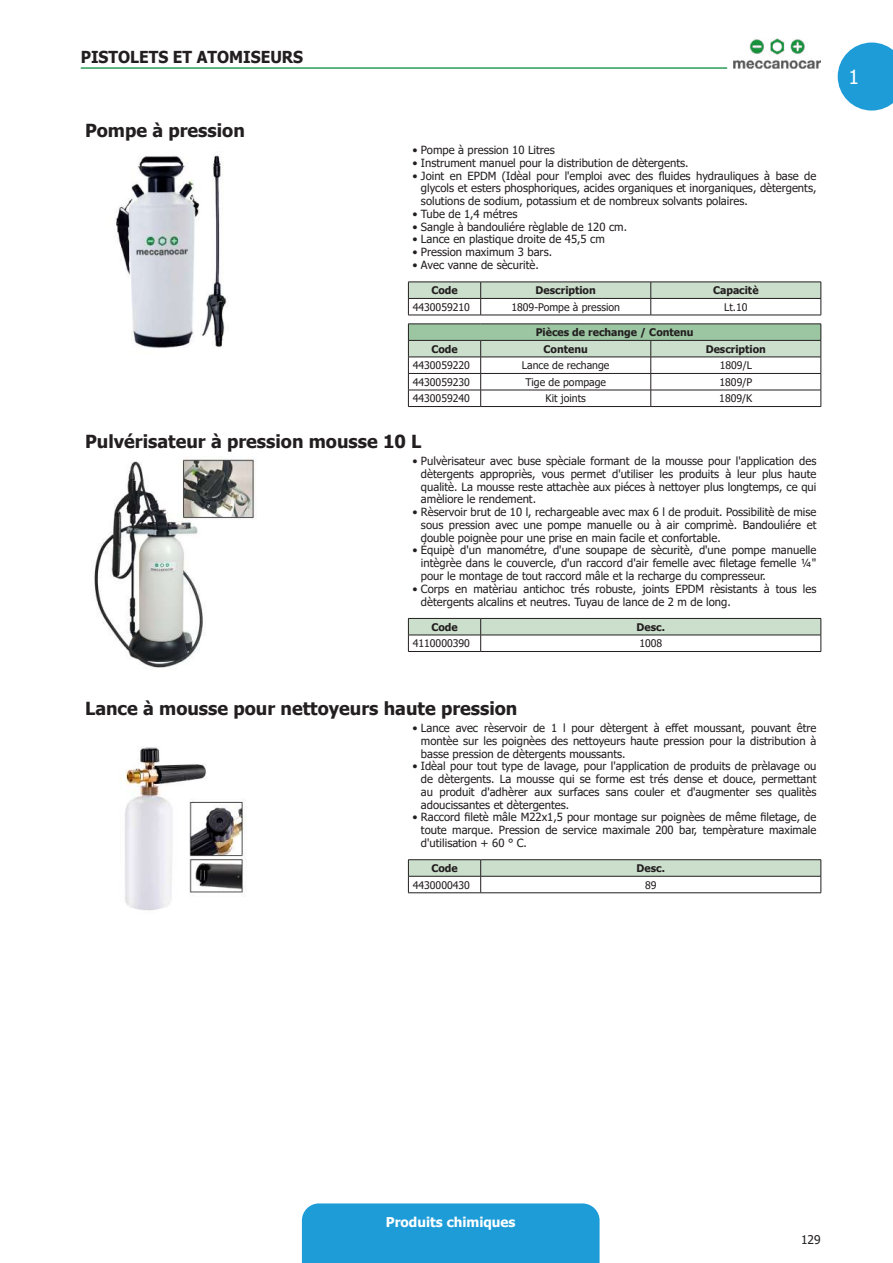
<style>
.page{position:relative;width:893px;height:1263px;background:#fff}
.page>*{position:absolute;margin:0;border:0;box-sizing:border-box;transform-origin:0 0}
.t1{font:19.5px "Tahoma";color:#fff}
.t2{font:700 18px "Tahoma";color:#231f20}
.t3{font:700 16.5px "Tahoma";color:#231f20;scale:.95 1}
.t4{font:700 13.5px "Tahoma";color:#fff}
.t5{font:12px "Tahoma";color:#231f20}
.t6{font:11.25px/12.8px "Tahoma";color:#231f20;text-align:justify}
.t7{font:10.5px "Tahoma";color:#231f20}
.t8{font:700 10.5px "Tahoma";color:#231f20}
</style>
<div class="page">
<div style="left:302px;top:1203px;width:298px;height:60px;background:#1d9cd8"></div>
<svg style="left:838px;top:43px;width:55px;height:68px;background:#40abde"></svg>
<img style="left:733px;top:38px;width:88px;height:31px">
<hr style="left:81px;top:67px;width:646px;height:2px;background:#2a9e59">
<img style="left:116px;top:155px;width:111px;height:193px">
<svg style="left:408px;top:282px;width:414px;height:33px"></svg>
<hr style="left:408px;top:315px;width:73px;height:1px;background:#231f20">
<hr style="left:481px;top:315px;width:170px;height:1px;background:#231f20">
<hr style="left:651px;top:315px;width:170px;height:1px;background:#231f20">
<svg style="left:408px;top:324px;width:414px;height:82px"></svg>
<hr style="left:408px;top:406px;width:73px;height:1px;background:#231f20">
<hr style="left:481px;top:406px;width:170px;height:1px;background:#231f20">
<hr style="left:651px;top:406px;width:170px;height:1px;background:#231f20">
<img style="left:94px;top:457px;width:162px;height:212px">
<svg style="left:408px;top:618px;width:414px;height:33px"></svg>
<hr style="left:408px;top:651px;width:73px;height:1px;background:#231f20">
<hr style="left:481px;top:651px;width:340px;height:1px;background:#231f20">
<img style="left:120px;top:746px;width:126px;height:165px">
<hr style="left:408px;top:859px;width:73px;height:1px;background:#231f20">
<hr style="left:481px;top:859px;width:340px;height:1px;background:#231f20">
<svg style="left:408px;top:860px;width:414px;height:33px"></svg>
<hr style="left:408px;top:892px;width:73px;height:1px;background:#231f20">
<hr style="left:481px;top:892px;width:340px;height:1px;background:#231f20">
<h3 class="t3" style="left:81px;top:45px;width:51px">Pistole</h3>
<h3 class="t3" style="left:149px;top:45px;width:84px">ts et atomiseu</h3>
<h3 class="t3" style="left:282px;top:45px;width:22px">rs</h3>
<h2 class="t2" style="left:85px;top:118px;width:161px">Pompe à pression</h2>
<p class="t6" style="left:412px;top:144px;width:144px">• Pompe à pression 10 Litres</p>
<p class="t6" style="left:412px;top:157px;width:278px">• Instrument manuel pour la distribution de dètergents.</p>
<p class="t6" style="left:421px;top:170px;width:397px;text-indent:-9px">• Joint en EPDM (Idèal pour l'emploi avec des fluides hydrauliques à base de glycols et esters phosphoriques, acides organiques et inorganiques, dètergents, solutions de sodium, potassium et de nombreux solvants polaires.</p>
<p class="t6" style="left:412px;top:208px;width:106px">• Tube de 1,4 métres</p>
<p class="t6" style="left:412px;top:221px;width:216px">• Sangle à bandouliére règlable de 120 cm.</p>
<p class="t6" style="left:412px;top:234px;width:194px">• Lance en plastique droite de 45,5 cm</p>
<p class="t6" style="left:412px;top:246px;width:141px">• Pression maximum 3 bars.</p>
<p class="t6" style="left:412px;top:259px;width:128px">• Avec vanne de sècuritè.</p>
<p class="t8" style="left:431px;top:283px;width:28px">Code</p>
<p class="t8" style="left:536px;top:283px;width:62px">Description</p>
<p class="t8" style="left:713px;top:283px;width:47px">Capacitè</p>
<p class="t7" style="left:413px;top:300px;width:59px">4430059210</p>
<p class="t7" style="left:511px;top:300px;width:110px">1809-Pompe à pression</p>
<p class="t7" style="left:724px;top:300px;width:25px">Lt.10</p>
<p class="t8" style="left:536px;top:325px;width:159px">Pièces de rechange / Contenu</p>
<p class="t8" style="left:431px;top:341px;width:28px">Code</p>
<p class="t8" style="left:544px;top:341px;width:46px">Contenu</p>
<p class="t8" style="left:706px;top:341px;width:62px">Description</p>
<p class="t7" style="left:413px;top:358px;width:59px">4430059220</p>
<p class="t7" style="left:522px;top:358px;width:89px">Lance de rechange</p>
<p class="t7" style="left:720px;top:358px;width:34px">1809/L</p>
<p class="t7" style="left:413px;top:375px;width:59px">4430059230</p>
<p class="t7" style="left:525px;top:375px;width:82px">Tige de pompage</p>
<p class="t7" style="left:719px;top:375px;width:34px">1809/P</p>
<p class="t7" style="left:413px;top:391px;width:59px">4430059240</p>
<p class="t7" style="left:545px;top:391px;width:42px">Kit joints</p>
<p class="t7" style="left:719px;top:391px;width:35px">1809/K</p>
<h2 class="t2" style="left:85px;top:429px;width:338px">Pulvérisateur à pression mousse 10 L</h2>
<p class="t6" style="left:421px;top:455px;width:397px;text-indent:-9px">• Pulvèrisateur avec buse spèciale formant de la mousse pour l'application des dètergents appropriès, vous permet d'utiliser les produits à leur plus haute qualitè. La mousse reste attachèe aux piéces à nettoyer plus longtemps, ce qui amèliore le rendement.</p>
<p class="t6" style="left:421px;top:506px;width:397px;text-indent:-9px">• Rèservoir brut de 10 l, rechargeable avec max 6 l de produit. Possibilitè de mise sous pression avec une pompe manuelle ou à air comprimè. Bandouliére et double poignèe pour une prise en main facile et confortable.</p>
<p class="t6" style="left:421px;top:545px;width:397px;text-indent:-9px">• Équipè d'un manométre, d'une soupape de sècuritè, d'une pompe manuelle intègrèe dans le couvercle, d'un raccord d'air femelle avec filetage femelle ¼" pour le montage de tout raccord mâle et la recharge du compresseur.</p>
<p class="t6" style="left:421px;top:583px;width:397px;text-indent:-9px">• Corps en matèriau antichoc trés robuste, joints EPDM rèsistants à tous les dètergents alcalins et neutres. Tuyau de lance de 2 m de long.</p>
<p class="t8" style="left:431px;top:619px;width:28px">Code</p>
<p class="t8" style="left:637px;top:619px;width:30px">Desc.</p>
<p class="t7" style="left:413px;top:636px;width:59px">4110000390</p>
<p class="t7" style="left:639px;top:636px;width:24px">1008</p>
<h2 class="t2" style="left:85px;top:696px;width:434px">Lance à mousse pour nettoyeurs haute pression</h2>
<p class="t6" style="left:421px;top:722px;width:397px;text-indent:-9px">• Lance avec rèservoir de 1 l pour dètergent à effet moussant, pouvant être montèe sur les poignèes des nettoyeurs haute pression pour la distribution à basse pression de dètergents moussants.</p>
<p class="t6" style="left:421px;top:760px;width:397px;text-indent:-9px">• Idèal pour tout type de lavage, pour l'application de produits de prèlavage ou de dètergents. La mousse qui se forme est trés dense et douce, permettant au produit d'adhèrer aux surfaces sans couler et d'augmenter ses qualitès adoucissantes et dètergentes.</p>
<p class="t6" style="left:421px;top:811px;width:397px;text-indent:-9px">• Raccord filetè mâle M22x1,5 pour montage sur poignèes de même filetage, de toute marque. Pression de service maximale 200 bar, tempèrature maximale d'utilisation + 60 ° C.</p>
<p class="t8" style="left:431px;top:861px;width:28px">Code</p>
<p class="t8" style="left:637px;top:861px;width:30px">Desc.</p>
<p class="t7" style="left:413px;top:878px;width:59px">4430000430</p>
<p class="t7" style="left:645px;top:878px;width:13px">89</p>
<h1 class="t1" style="left:848px;top:64px;width:12px">1</h1>
<p class="t4" style="left:386px;top:1212px;width:131px">Produits chimiques</p>
<p class="t5" style="left:801px;top:1231px;width:21px">129</p>
</div>
